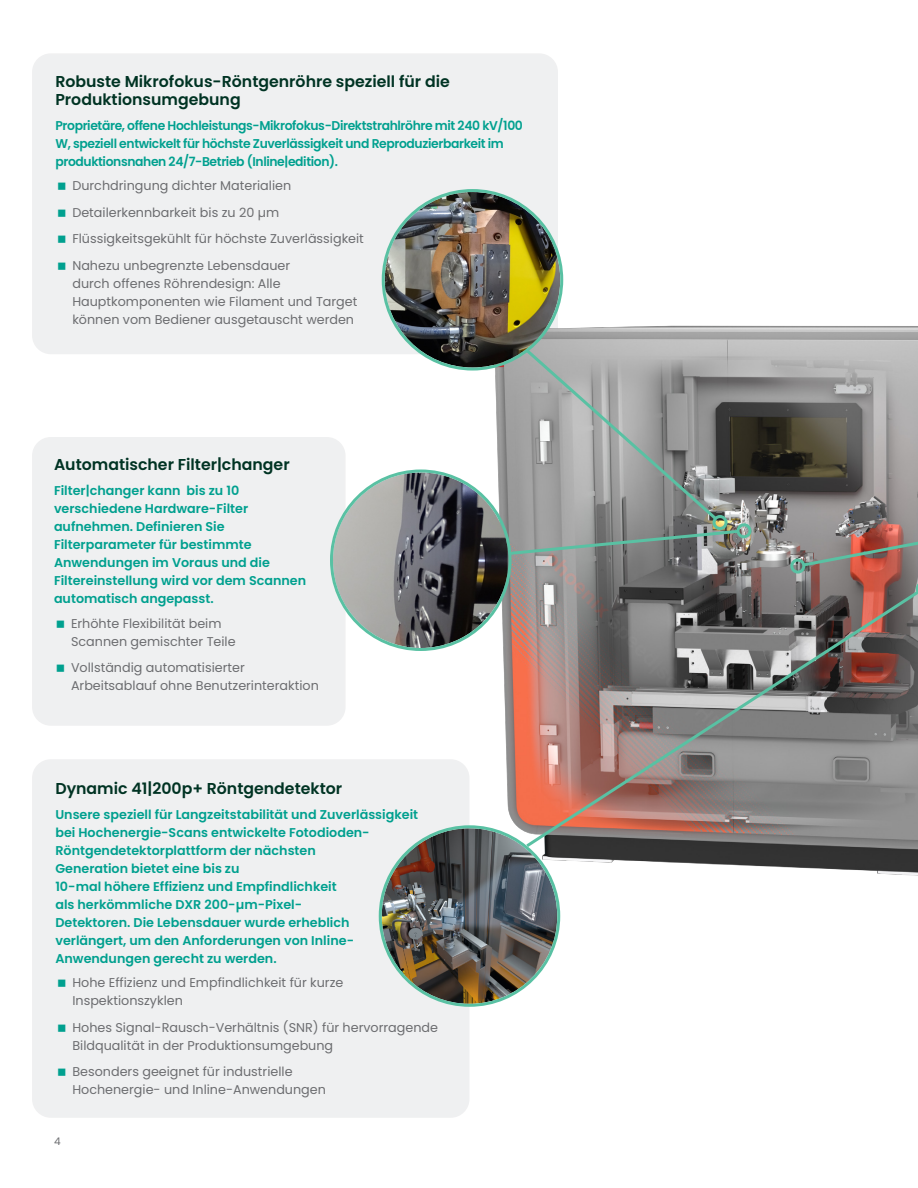
<style>
.page{position:relative;width:918px;height:1188px;background:#fff}
.page>*{position:absolute;margin:0;border:0;box-sizing:border-box;transform-origin:0 0}
._10_5pt-body_subhead{font:600 15.75px/18px "Poppins";color:#003323}
.t1{font:12.75px/18px "Poppins";color:#6c6d70}
._8_5pt-body_text{font:600 12.75px/18px "Poppins";color:#00a08f}
._8_5pt-body_text-2{font:600 12.75px/18px "Poppins";letter-spacing:-.03em;color:#00a08f}
.t2{font:10.5px "Poppins";color:#6c6d70}
</style>
<div class="page">
<div style="left:33px;top:54px;width:524px;height:299px;background:#eff0f1;border-radius:18px"></div>
<div style="left:32px;top:53px;width:526px;height:301px;border:2px solid #d9dadc;border-radius:18px"></div>
<div style="left:33px;top:438px;width:312px;height:287px;background:#eff0f1;border-radius:18px"></div>
<div style="left:32px;top:437px;width:314px;height:289px;border:2px solid #d9dadc;border-radius:18px"></div>
<div style="left:33px;top:760px;width:436px;height:357px;background:#eff0f1;border-radius:18px"></div>
<div style="left:32px;top:759px;width:438px;height:359px;border:2px solid #d9dadc;border-radius:18px"></div>
<img style="left:479px;top:280px;width:439px;height:626px">
<img style="left:385px;top:192px;width:175px;height:176px;border-radius:88px">
<img style="left:382px;top:828px;width:175px;height:176px;border-radius:88px">
<img style="left:333px;top:472px;width:175px;height:176px">
<svg style="left:506px;top:346px;width:235px;height:211px;background:#959997"></svg>
<div style="left:736px;top:523px;width:16px;height:15px;border:3px solid #59c1a3;border-radius:50%"></div>
<svg style="left:523px;top:588px;width:395px;height:262px;background:#887975"></svg>
<svg style="left:916px;top:581px;width:2px;height:15px"></svg>
<svg style="left:800px;top:459px;width:118px;height:109px;background:#897975"></svg>
<div style="left:790px;top:559px;width:15px;height:15px;border:3px solid #59c1a3;border-radius:50%"></div>
<p class="_10_5pt-body_subhead" style="left:55px;top:73px;width:396px">Robuste Mikrofokus-Röntgenröhre speziell für die<br>Produktionsumgebung</p>
<p class="_8_5pt-body_text-2" style="left:55px;top:116px;width:469px">Proprietäre, offene Hochleistungs-Mikrofokus-Direktstrahlröhre mit 240 kV/100<br>W, speziell entwickelt für höchste Zuverlässigkeit und Reproduzierbarkeit im produktionsnahen 24/7-Betrieb (Inline|edition).</p>
<p class="t1" style="left:72px;top:177px;width:220px">Durchdringung dichter Materialien</p>
<p class="t1" style="left:72px;top:204px;width:208px">Detailerkennbarkeit bis zu 20 µm</p>
<p class="t1" style="left:72px;top:230px;width:293px">Flüssigkeitsgekühlt für höchste Zuverlässigkeit</p>
<p class="t1" style="left:72px;top:257px;width:287px">Nahezu unbegrenzte Lebensdauer<br>durch offenes Röhrendesign: Alle Hauptkomponenten wie Filament und Target können vom Bediener ausgetauscht werden</p>
<p class="_10_5pt-body_subhead" style="left:54px;top:456px;width:237px">Automatischer Filter|changer</p>
<p class="_8_5pt-body_text" style="left:54px;top:482px;width:254px">Filter|changer kann bis zu 10 verschiedene Hardware-Filter aufnehmen. Definieren Sie<br>Filterparameter für bestimmte<br>Anwendungen im Voraus und die<br>Filtereinstellung wird vor dem Scannen automatisch angepasst.</p>
<p class="t1" style="left:71px;top:614px;width:166px">Erhöhte Flexibilität beim<br>Scannen gemischter Teile</p>
<p class="t1" style="left:71px;top:659px;width:249px">Vollständig automatisierter<br>Arbeitsablauf ohne Benutzerinteraktion</p>
<p class="_10_5pt-body_subhead" style="left:55px;top:780px;width:288px">Dynamic 41|200p+ Röntgendetektor</p>
<p class="_8_5pt-body_text" style="left:55px;top:805px;width:364px">Unsere speziell für Langzeitstabilität und Zuverlässigkeit bei Hochenergie-Scans entwickelte Fotodioden-Röntgendetektorplattform der nächsten<br>Generation bietet eine bis zu<br>10-mal höhere Effizienz und Empfindlichkeit<br>als herkömmliche DXR 200-µm-Pixel-<br>Detektoren. Die Lebensdauer wurde erheblich verlängert, um den Anforderungen von Inline-Anwendungen gerecht zu werden.</p>
<p class="t1" style="left:72px;top:974px;width:272px">Hohe Effizienz und Empfindlichkeit für kurze<br>Inspektionszyklen</p>
<p class="t1" style="left:72px;top:1019px;width:367px">Hohes Signal-Rausch-Verhältnis (SNR) für hervorragende<br>Bildqualität in der Produktionsumgebung</p>
<p class="t1" style="left:72px;top:1063px;width:255px">Besonders geeignet für industrielle<br>Hochenergie- und Inline-Anwendungen</p>
<p class="t2" style="left:54px;top:1135px;width:8px">4</p>
</div>
